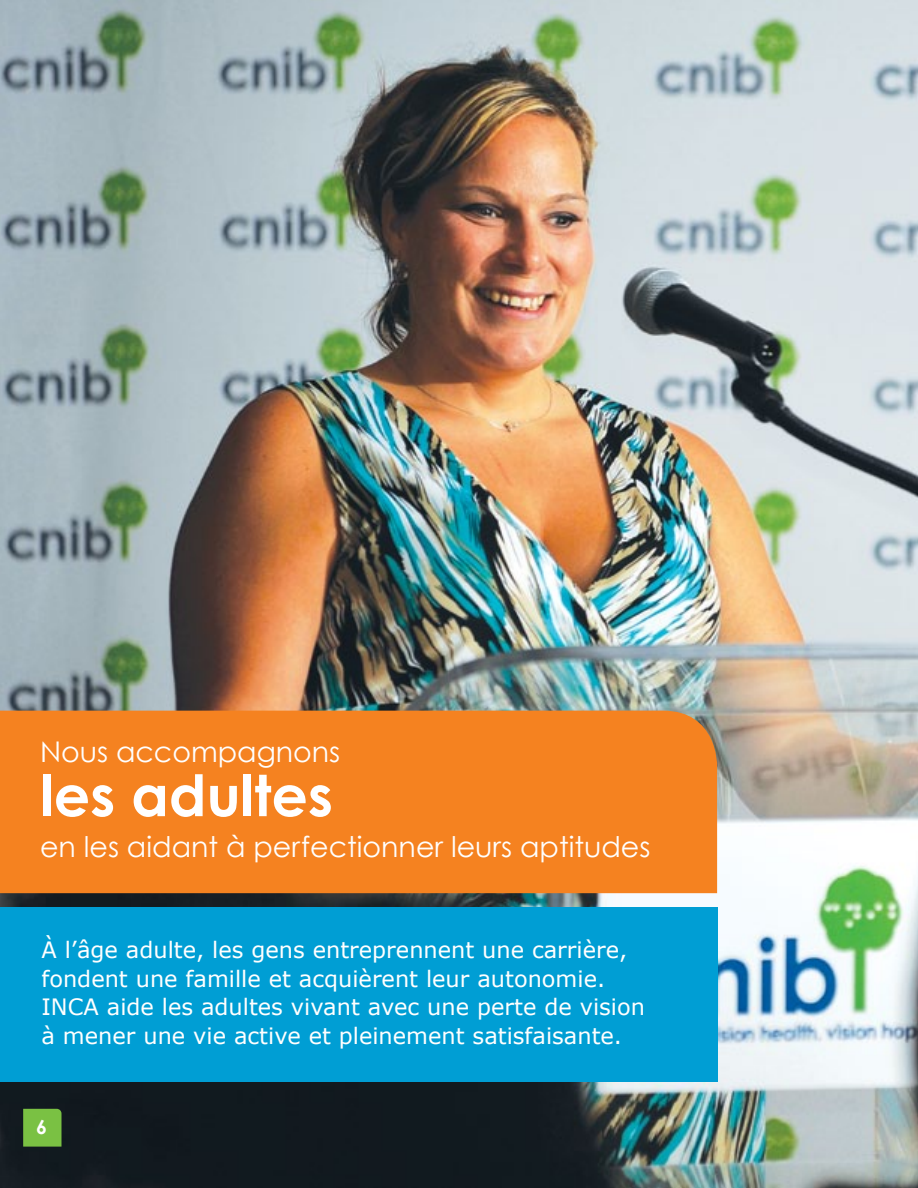
<style>
.page{position:relative;width:918px;height:1188px;background:#fff}
.page>*{position:absolute;margin:0;border:0;box-sizing:border-box;transform-origin:0 0}
.t1{font:700 57px "Century Gothic";color:#fff}
.t2{font:28.5px "Century Gothic";color:#fff}
.t3{font:22.5px/28.5px "Verdana";color:#fff}
.t4{font:700 19.5px "Century Gothic";color:#fff}
</style>
<div class="page">
<img style="left:0;top:0;width:918px;height:1188px">
<svg style="left:23px;top:1109px;width:57px;height:38px;background:#568836"></svg>
<div style="left:0;top:711px;width:717px;height:182px;background:#f58220"></div>
<div style="left:0;top:907px;width:717px;height:175px;background:#009ed4"></div>
<p class="t2" style="left:40px;top:735px;width:302px">Nous accompagnons</p>
<p class="t1" style="left:40px;top:760px;width:294px">les adultes</p>
<p class="t2" style="left:40px;top:829px;width:612px">en les aidant à perfectionner leurs aptitudes</p>
<p class="t3" style="left:42px;top:935px;width:605px">À l’âge adulte, les gens entreprennent une carrière, fondent une famille et acquièrent leur autonomie.<br>INCA aide les adultes vivant avec une perte de vision à mener une vie active et pleinement satisfaisante.</p>
<p class="t4" style="left:36px;top:1114px;width:30px">6 6</p>
</div>
